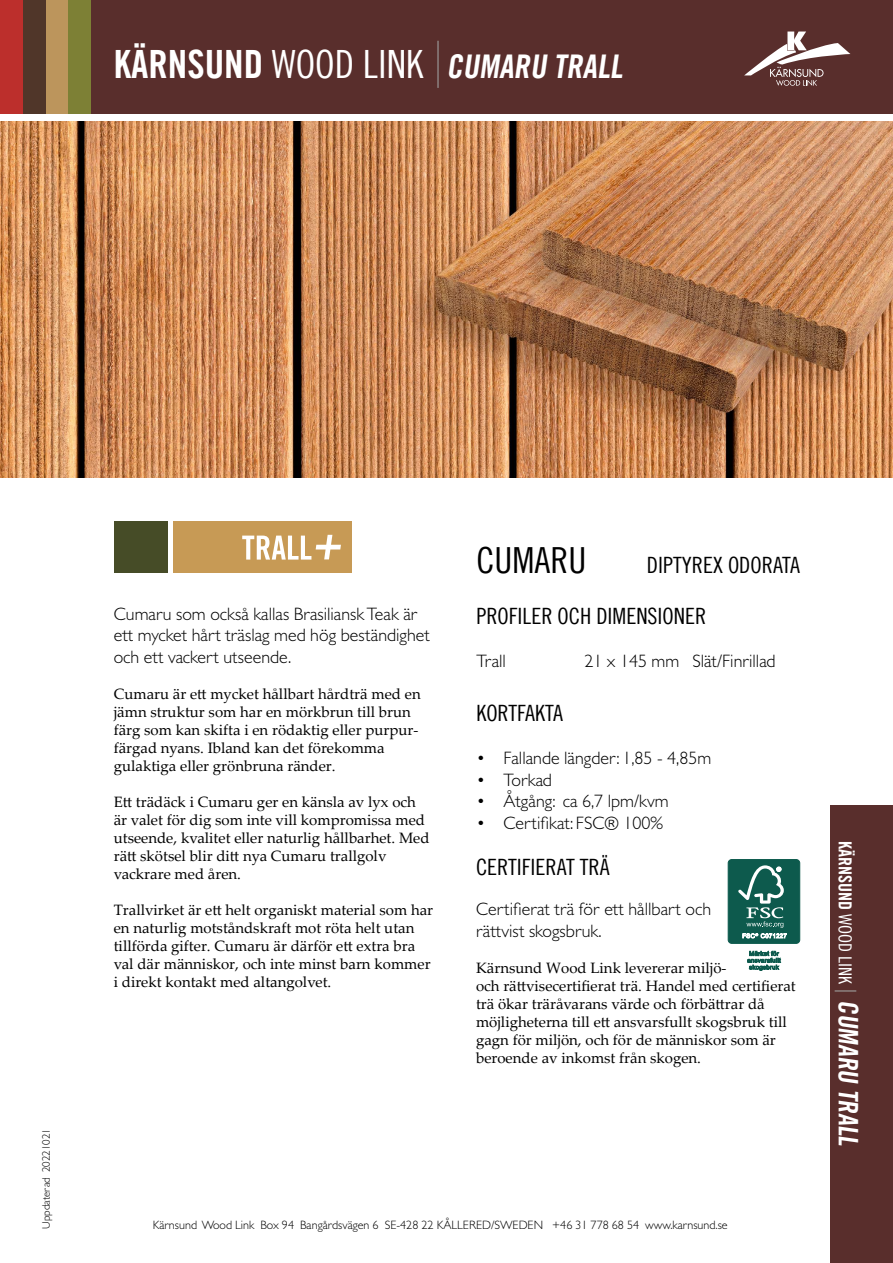
<style>
.page{position:relative;width:893px;height:1263px;background:#fff}
.page>*{position:absolute;margin:0;border:0;box-sizing:border-box;transform-origin:0 0}
.t1{font:39px "Trade Gothic LT Bold Cond Twenty";color:#fff}
.t2{font:36px "Trade Gothic LT Cond Eighteen";color:#000}
.t3{font:32.7px "Trade Gothic LT Bold Cond Twenty";color:#fff}
.t4{font:27px "Trade Gothic LT Bold Cond Twenty";color:#fff}
.t5{font:22.5px "Trade Gothic LT Cond Eighteen";color:#000}
.t6{font:300 18px/21.6px "Gill Sans MT Pro";color:#000}
.t7{font:18px "Trade Gothic LT Bold Cond Twenty";color:#fff}
.t8{font:15px/18px "Palatino Linotype";color:#000}
.t9{font:300 12.15px "Gill Sans MT Pro";color:#000}
.t10{font:300 10.95px "Gill Sans MT Pro";color:#000}
.s1{font-family:"Trade Gothic LT Cond Eighteen"}
</style>
<div class="page">
<div style="left:830px;top:806px;width:63px;height:457px;background:#592e2c"></div>
<svg style="left:835px;top:990px;width:21px;height:1px"></svg>
<div style="left:89px;top:0;width:804px;height:113px;background:#592e2c"></div>
<div style="left:0;top:0;width:23px;height:113px;background:#bc2f2c"></div>
<div style="left:23px;top:0;width:23px;height:113px;background:#503629"></div>
<div style="left:46px;top:0;width:22px;height:113px;background:#bc955c"></div>
<div style="left:68px;top:0;width:23px;height:113px;background:#7d8035"></div>
<svg style="left:744px;top:32px;width:106px;height:54px"></svg>
<hr style="left:437px;top:41px;width:2px;height:47px;background:#9d9d9c">
<div style="left:173px;top:521px;width:179px;height:52px;background:#c79a55"></div>
<div style="left:114px;top:521px;width:55px;height:52px;background:#464c27"></div>
<svg style="left:242px;top:535px;width:99px;height:25px"></svg>
<div style="left:728px;top:859px;width:72px;height:84px;background:#0d5a4d;border-radius:4px"></div>
<div style="left:728px;top:859px;width:72px;height:85px;border:1px solid #0d5a4d;border-radius:4px"></div>
<svg style="left:738px;top:865px;width:49px;height:73px"></svg>
<svg style="left:747px;top:950px;width:34px;height:20px"></svg>
<img style="left:0;top:122px;width:893px;height:356px">
<p class="t1" style="left:114px;top:41px;width:311px">KÄRNSUND <span class="s1">WOOD LINK</span></p>
<p class="t3" style="left:446px;top:47px;width:183px">CUMARU TRALL</p>
<p class="t10" style="left:40px;top:1229px;width:102px;rotate:-90deg">Uppdaterad 20221021</p>
<p class="t6" style="left:114px;top:602px;width:318px">Cumaru som också kallas Brasiliansk Teak är ett mycket hårt träslag med hög beständighet och ett vackert utseende.</p>
<p class="t8" style="left:114px;top:684px;width:308px">Cumaru är ett mycket hållbart hårdträ med en jämn struktur som har en mörkbrun till brun färg som kan skifta i en rödaktig eller purpur&shy;färgad nyans. Ibland kan det förekomma</p>
<p class="t8" style="left:114px;top:756px;width:223px">gulaktiga eller grönbruna ränder.</p>
<p class="t8" style="left:114px;top:792px;width:317px">Ett trädäck i Cumaru ger en känsla av lyx och är valet för dig som inte vill kompromissa med utseende, kvalitet eller naturlig hållbarhet. Med rätt skötsel blir ditt nya Cumaru trallgolv</p>
<p class="t8" style="left:114px;top:864px;width:129px">vackrare med åren.</p>
<p class="t8" style="left:114px;top:900px;width:321px">Trallvirket är ett helt organiskt material som har en naturlig motståndskraft mot röta helt utan tillförda gifter. Cumaru är därför ett extra bra val där människor, och inte minst barn kommer i direkt kontakt med altangolvet.</p>
<p class="t2" style="left:476px;top:539px;width:111px">CUMARU</p>
<p class="t5" style="left:647px;top:552px;width:155px">DIPTYREX ODORATA</p>
<p class="t5" style="left:476px;top:602px;width:231px">PROFILER OCH DIMENSIONER</p>
<p class="t6" style="left:476px;top:650px;width:31px">Trall</p>
<p class="t6" style="left:584px;top:650px;width:193px">21 x 145 mm Slät/Finrillad</p>
<p class="t5" style="left:476px;top:699px;width:88px">KORTFAKTA</p>
<p class="t6" style="left:476px;top:747px;width:236px">• Fallande längder: 1,85 - 4,85m</p>
<p class="t6" style="left:476px;top:768px;width:77px">• Torkad</p>
<p class="t6" style="left:476px;top:790px;width:194px">• Åtgång: ca 6,7 lpm/kvm</p>
<p class="t6" style="left:476px;top:812px;width:188px">• Certifikat: FSC® 100%</p>
<p class="t5" style="left:476px;top:854px;width:135px">CERTIFIERAT TRÄ</p>
<p class="t6" style="left:476px;top:898px;width:237px">Certifierat trä för ett hållbart och</p>
<p class="t6" style="left:476px;top:919px;width:127px">rättvist skogsbruk.</p>
<p class="t8" style="left:476px;top:958px;width:252px">Kärnsund Wood Link levererar miljö-</p>
<p class="t8" style="left:476px;top:976px;width:321px">och rättvisecertifierat trä. Handel med certifierat trä ökar träråvarans värde och förbättrar då</p>
<p class="t8" style="left:476px;top:1012px;width:312px">möjligheterna till ett ansvarsfullt skogsbruk till gagn för miljön, och för de människor som är</p>
<p class="t8" style="left:476px;top:1048px;width:226px">beroende av inkomst från skogen.</p>
<p class="t9" style="left:153px;top:1217px;width:577px">Kärnsund Wood Link Box 94 Bangårdsvägen 6 SE-428 22 KÅLLERED/SWEDEN +46 31 778 68 54 www.karnsund.se</p>
<p class="t7" style="left:856px;top:841px;width:145px;rotate:90deg">KÄRNSUND <span class="s1">WOOD LINK</span></p>
<p class="t4" style="left:865px;top:1000px;width:152px;rotate:90deg">CUMARU TRALL</p>
</div>
